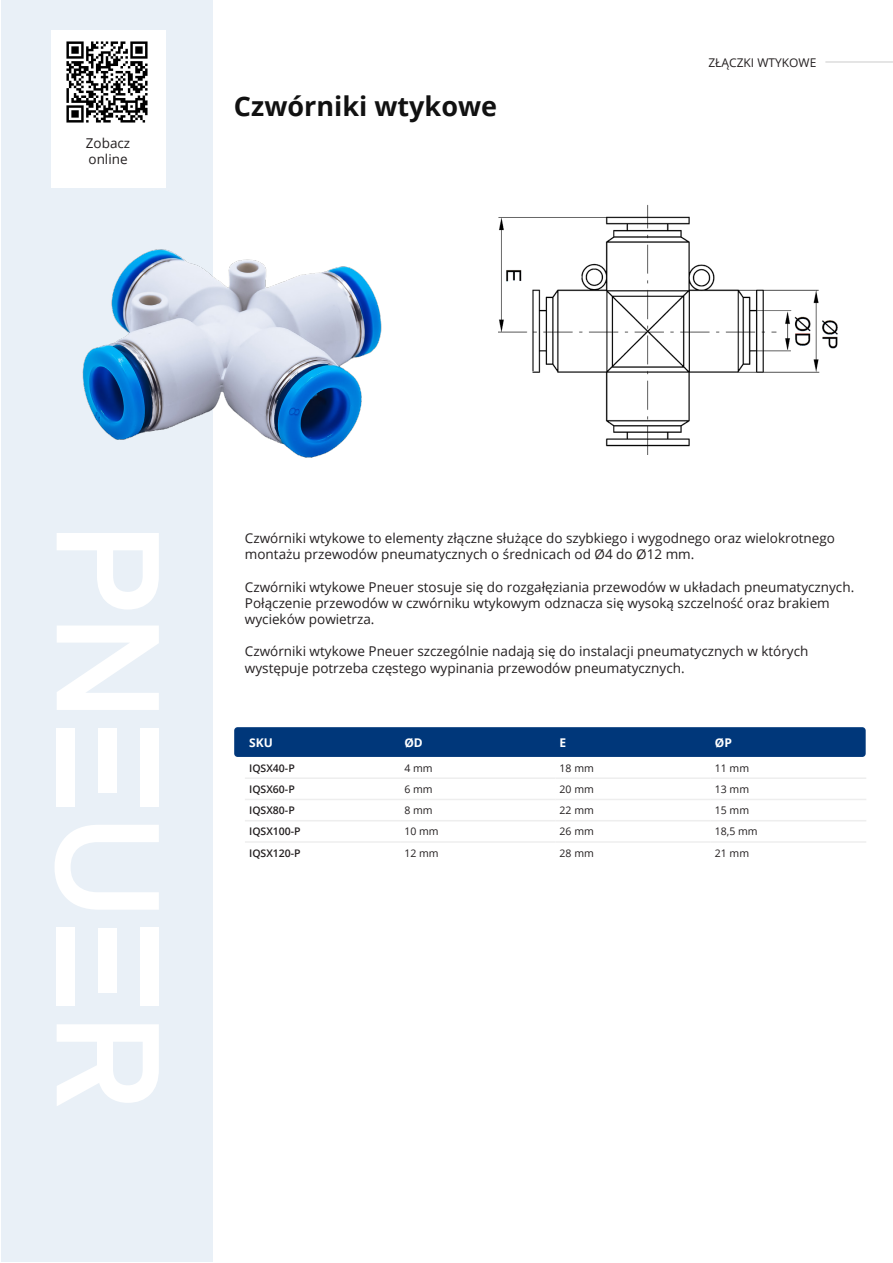
<style>
.page{position:relative;width:893px;height:1263px;background:#fff}
.page>*{position:absolute;margin:0;border:0;box-sizing:border-box;transform-origin:0 0}
.t1{font:700 27px "Open Sans";color:#111}
.t2{font:13.5px/16.2px "Open Sans";color:#231f20}
.t3{font:12px "Open Sans";color:#231f20}
.t4{font:700 12px "Open Sans";color:#fff}
.t5{font:10.5px "Open Sans";color:#231f20}
.t6{font:600 10.5px "Open Sans";color:#231f20}
</style>
<div class="page">
<hr style="left:825px;top:61px;width:68px;height:2px;background:#ddd">
<div style="left:1px;top:1px;width:212px;height:1261px;background:#e9f0f7"></div>
<div style="left:51px;top:30px;width:114px;height:158px;background:#fff"></div>
<svg style="left:57px;top:542px;width:102px;height:67px"></svg>
<svg style="left:57px;top:626px;width:102px;height:84px"></svg>
<svg style="left:55px;top:825px;width:104px;height:85px"></svg>
<svg style="left:57px;top:1024px;width:102px;height:82px"></svg>
<div style="left:141px;top:728px;width:18px;height:78px;background:#fff"></div>
<div style="left:57px;top:728px;width:18px;height:78px;background:#fff"></div>
<div style="left:99px;top:728px;width:18px;height:65px;background:#fff"></div>
<div style="left:141px;top:928px;width:18px;height:78px;background:#fff"></div>
<div style="left:57px;top:928px;width:18px;height:78px;background:#fff"></div>
<div style="left:99px;top:928px;width:18px;height:64px;background:#fff"></div>
<div style="left:234px;top:727px;width:632px;height:30px;background:#00377a;border-radius:3px"></div>
<hr style="left:245px;top:777px;width:155px;height:2px;background:#eee">
<hr style="left:400px;top:777px;width:155px;height:2px;background:#eee">
<hr style="left:555px;top:777px;width:156px;height:2px;background:#eee">
<hr style="left:711px;top:777px;width:155px;height:2px;background:#eee">
<hr style="left:245px;top:799px;width:155px;height:1px;background:#eee">
<hr style="left:400px;top:799px;width:155px;height:1px;background:#eee">
<hr style="left:555px;top:799px;width:156px;height:1px;background:#eee">
<hr style="left:711px;top:799px;width:155px;height:1px;background:#eee">
<hr style="left:245px;top:820px;width:155px;height:1px;background:#eee">
<hr style="left:400px;top:820px;width:155px;height:1px;background:#eee">
<hr style="left:555px;top:820px;width:156px;height:1px;background:#eee">
<hr style="left:711px;top:820px;width:155px;height:1px;background:#eee">
<hr style="left:245px;top:841px;width:155px;height:2px;background:#eee">
<hr style="left:400px;top:841px;width:155px;height:2px;background:#eee">
<hr style="left:555px;top:841px;width:156px;height:2px;background:#eee">
<hr style="left:711px;top:841px;width:155px;height:2px;background:#eee">
<img style="left:66px;top:41px;width:82px;height:82px">
<img style="left:499px;top:204px;width:339px;height:250px">
<img style="left:57px;top:249px;width:325px;height:293px">
<p class="t2" style="left:86px;top:135px;width:46px">Zobacz online</p>
<p class="t1" style="left:234px;top:87px;width:265px">Czwórniki wtykowe</p>
<p class="t3" style="left:708px;top:54px;width:109px">ZŁĄCZKI WTYKOWE</p>
<p class="t2" style="left:245px;top:530px;width:592px">Czwórniki wtykowe to elementy złączne służące do szybkiego i wygodnego oraz wielokrotnego montażu przewodów pneumatycznych o średnicach od Ø4 do Ø12 mm.</p>
<p class="t2" style="left:245px;top:578px;width:611px">Czwórniki wtykowe Pneuer stosuje się do rozgałęziania przewodów w układach pneumatycznych.<br>Połączenie przewodów w czwórniku wtykowym odznacza się wysoką szczelność oraz brakiem wycieków powietrza.</p>
<p class="t2" style="left:245px;top:643px;width:565px">Czwórniki wtykowe Pneuer szczególnie nadają się do instalacji pneumatycznych w których</p>
<p class="t2" style="left:245px;top:659px;width:441px">występuje potrzeba częstego wypinania przewodów pneumatycznych.</p>
<p class="t4" style="left:249px;top:734px;width:25px">SKU</p>
<p class="t4" style="left:404px;top:734px;width:20px">ØD</p>
<p class="t4" style="left:560px;top:734px;width:8px">E</p>
<p class="t4" style="left:715px;top:734px;width:19px">ØP</p>
<p class="t6" style="left:249px;top:760px;width:47px">IQSX40-P</p>
<p class="t5" style="left:404px;top:760px;width:30px">4 mm</p>
<p class="t5" style="left:560px;top:760px;width:36px">18 mm</p>
<p class="t5" style="left:715px;top:760px;width:36px">11 mm</p>
<p class="t6" style="left:249px;top:782px;width:47px">IQSX60-P</p>
<p class="t5" style="left:404px;top:782px;width:30px">6 mm</p>
<p class="t5" style="left:560px;top:782px;width:36px">20 mm</p>
<p class="t5" style="left:715px;top:782px;width:36px">13 mm</p>
<p class="t6" style="left:249px;top:803px;width:47px">IQSX80-P</p>
<p class="t5" style="left:404px;top:803px;width:30px">8 mm</p>
<p class="t5" style="left:560px;top:803px;width:36px">22 mm</p>
<p class="t5" style="left:715px;top:803px;width:36px">15 mm</p>
<p class="t6" style="left:249px;top:824px;width:53px">IQSX100-P</p>
<p class="t5" style="left:404px;top:824px;width:36px">10 mm</p>
<p class="t5" style="left:560px;top:824px;width:36px">26 mm</p>
<p class="t5" style="left:715px;top:824px;width:44px">18,5 mm</p>
<p class="t6" style="left:249px;top:846px;width:53px">IQSX120-P</p>
<p class="t5" style="left:404px;top:846px;width:36px">12 mm</p>
<p class="t5" style="left:560px;top:846px;width:36px">28 mm</p>
<p class="t5" style="left:715px;top:846px;width:36px">21 mm</p>
</div>
